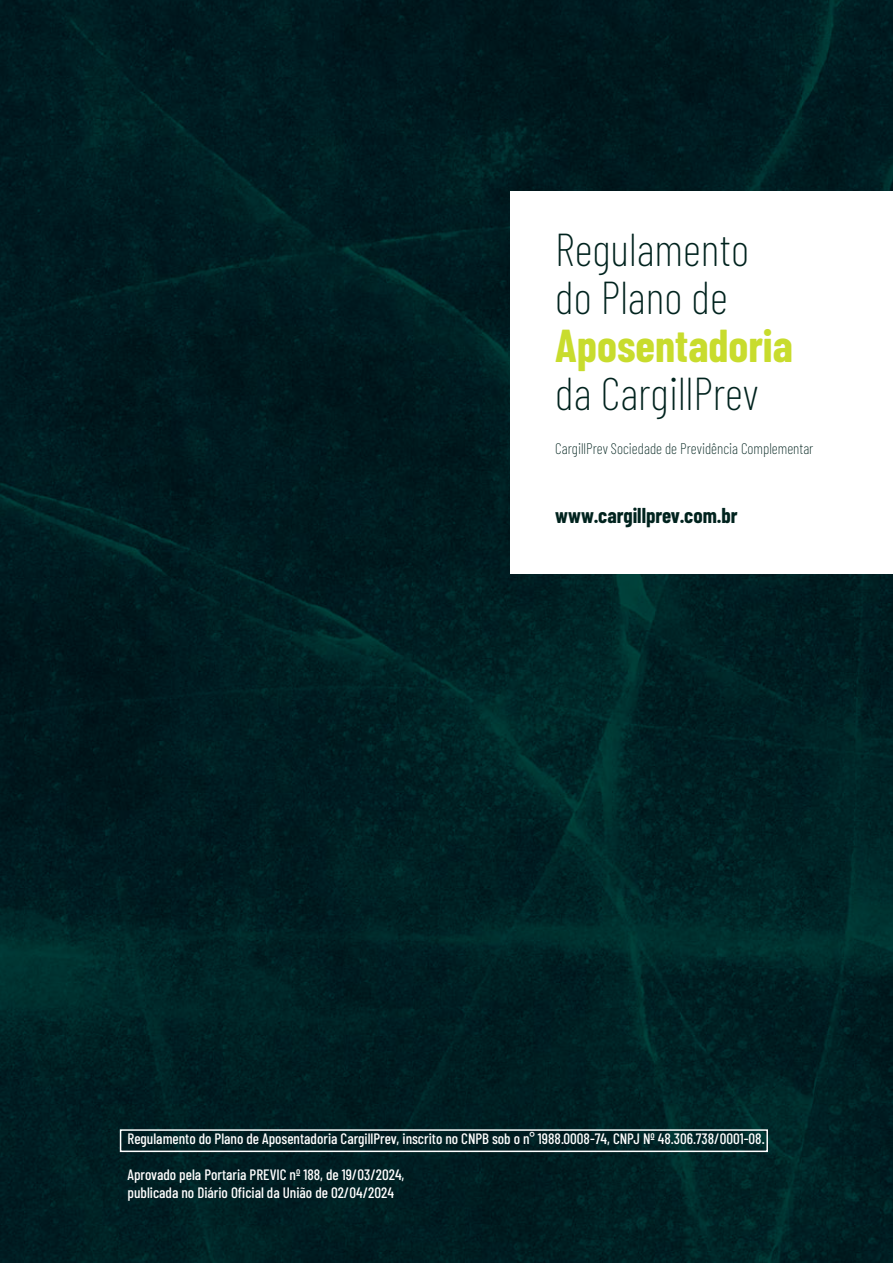
<style>
.page{position:relative;width:893px;height:1263px;background:#fff}
.page>*{position:absolute;margin:0;border:0;box-sizing:border-box;transform-origin:0 0}
.t1{font:200 45px/48px "Barlow Condensed";color:#00231e}
.t2{font:700 45px "Barlow Condensed";color:#c8dc2d}
.t3{font:700 21px "Barlow Condensed";color:#00231e}
.t4{font:500 15px/18px "Barlow Condensed";color:#fff}
.t5{font:200 15px "Barlow Condensed";color:#00231e}
</style>
<div class="page">
<img style="left:0;top:0;width:893px;height:1263px">
<div style="left:510px;top:191px;width:383px;height:383px;background:#fff"></div>
<div style="left:120px;top:1129px;width:648px;height:23px;border:2px solid #fff"></div>
<h1 class="t1" style="left:555px;top:223px;width:195px">Regulamento do Plano de</h1>
<h1 class="t2" style="left:555px;top:314px;width:239px">Aposentadoria</h1>
<h1 class="t1" style="left:555px;top:367px;width:205px">da CargillPrev</h1>
<p class="t5" style="left:555px;top:438px;width:260px">CargillPrev Sociedade de Previdência Complementar</p>
<h2 class="t3" style="left:555px;top:501px;width:184px">www.cargillprev.com.br</h2>
<p class="t4" style="left:128px;top:1129px;width:639px">Regulamento do Plano de Aposentadoria CargillPrev, inscrito no CNPB sob o n° 1988.0008-74, CNPJ Nº 48.306.738/0001-08.</p>
<p class="t4" style="left:128px;top:1165px;width:278px">Aprovado pela Portaria PREVIC nº 188, de 19/03/2024, publicada no Diário Oficial da União de 02/04/2024</p>
</div>
